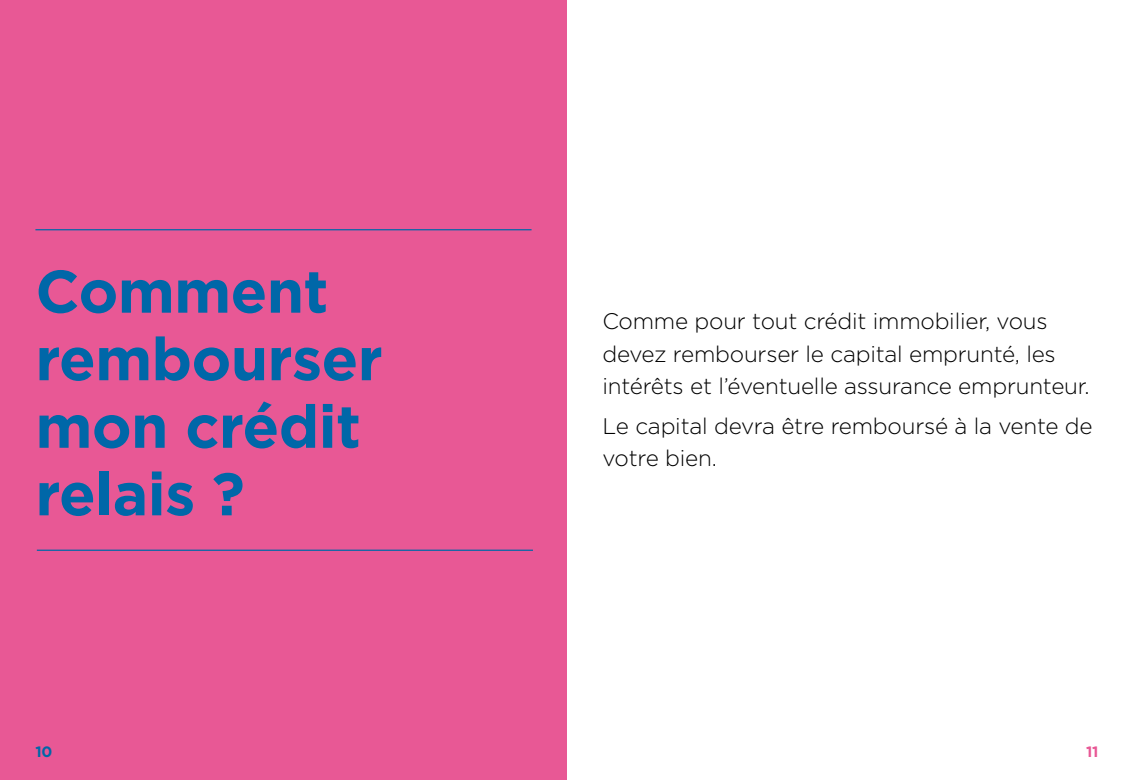
<style>
.page{position:relative;width:1134px;height:780px;background:#fff}
.page>*{position:absolute;margin:0;border:0;box-sizing:border-box;transform-origin:0 0}
.H1_-_chapitres{font:700 60px/67.5px "Gotham";letter-spacing:-.01em;color:#0067a8}
.Texte{font:300 22.5px/32.5px "Gotham";letter-spacing:-.01em;color:#000}
.t1{font:700 15px "Gotham";color:#0067a8}
.t2{font:700 15px "Gotham";color:#e85895}
</style>
<div class="page">
<div style="left:0;top:0;width:567px;height:780px;background:#e85895"></div>
<hr style="left:35px;top:229px;width:496px;height:1px;background:#0067a8">
<hr style="left:37px;top:549px;width:496px;height:2px;background:#0067a8">
<h1 class="H1_-_chapitres" style="left:35px;top:257px;width:349px">Comment rembourser mon crédit relais ?</h1>
<p class="Texte" style="left:602px;top:304px;width:489px">Comme pour tout crédit immobilier, vous devez rembourser le capital emprunté, les intérêts et l’éventuelle assurance emprunteur.</p>
<p class="Texte" style="left:602px;top:409px;width:492px">Le capital devra être remboursé à la vente de votre bien.</p>
<p class="t1" style="left:35px;top:741px;width:19px">10</p>
<p class="t2" style="left:1086px;top:741px;width:14px">11</p>
</div>
